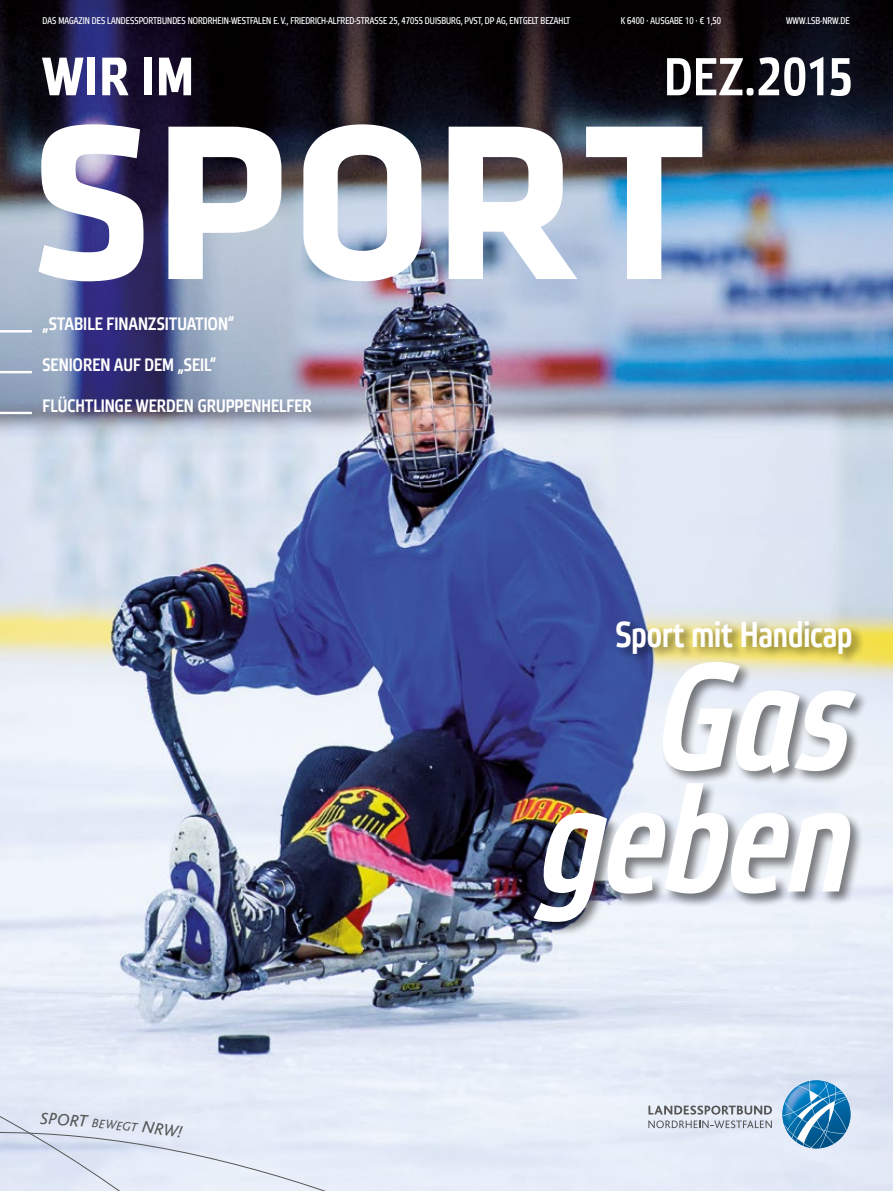
<style>
.page{position:relative;width:893px;height:1191px;background:#fff}
.page>*{position:absolute;margin:0;border:0;box-sizing:border-box;transform-origin:0 0}
.t1{font:700 228.75px "Klavika Basic";letter-spacing:.005em;color:#fff}
.t2{font:italic 500 150px/122.4px "Etelka Narrow";color:#fff;text-align:right}
.t3{font:700 54px "Etelka Narrow Text";color:#fff}
.t4{font:500 53.25px "Etelka Narrow";letter-spacing:.015em;color:#fff}
.t5{font:500 36px "Etelka Narrow";letter-spacing:-.005em;color:#fff}
.t6{font:500 18px "Etelka Narrow";letter-spacing:.01em;color:#fff}
.t7{font:9.75px "Etelka Narrow Text";letter-spacing:.005em;color:#fff}
</style>
<div class="page">
<img style="left:0;top:0;width:893px;height:1191px">
<hr style="left:0;top:330px;width:32px;height:2px;background:#fff">
<hr style="left:0;top:371px;width:32px;height:2px;background:#fff">
<hr style="left:0;top:412px;width:32px;height:2px;background:#fff">
<svg style="left:648px;top:1105px;width:124px;height:9px"></svg>
<svg style="left:648px;top:1120px;width:124px;height:8px"></svg>
<svg style="left:782px;top:1080px;width:69px;height:69px;background:#5e9dc7"></svg>
<div style="left:533px;top:618px;width:336px;height:318px;background:#000;opacity:.5"></div>
<svg style="left:0;top:1062px;width:356px;height:129px;background:#e2e8f5"></svg>
<p class="t7" style="left:43px;top:15px;width:529px">DAS MAGAZIN DES LANDESSPORTBUNDES NORDRHEIN-WESTFALEN E. V., FRIEDRICH-ALFRED-STRASSE 25, 47055 DUISBURG, PVST, DP AG, ENTGELT BEZAHLT</p>
<p class="t7" style="left:621px;top:15px;width:102px">K 6400 · AUSGABE 10 · € 1,50</p>
<p class="t7" style="left:786px;top:15px;width:65px">WWW.LSB-NRW.DE</p>
<h3 class="t4" style="left:664px;top:46px;width:190px">DEZ.2015</h3>
<h3 class="t3" style="left:43px;top:46px;width:153px">WIR IM</h3>
<h1 class="t1" style="left:28px;top:38px;width:678px">SPORT</h1>
<h3 class="t6" style="left:43px;top:313px;width:193px">„STABILE FINANZSITUATION“</h3>
<h3 class="t6" style="left:43px;top:354px;width:175px">SENIOREN AUF DEM „SEIL“</h3>
<h3 class="t6" style="left:43px;top:395px;width:271px">FLÜCHTLINGE WERDEN GRUPPENHELFER</h3>
<h3 class="t5" style="left:616px;top:613px;width:238px">Sport mit Handicap</h3>
<h2 class="t2" style="left:542px;top:662px;width:313px">Gas geben</h2>
</div>
